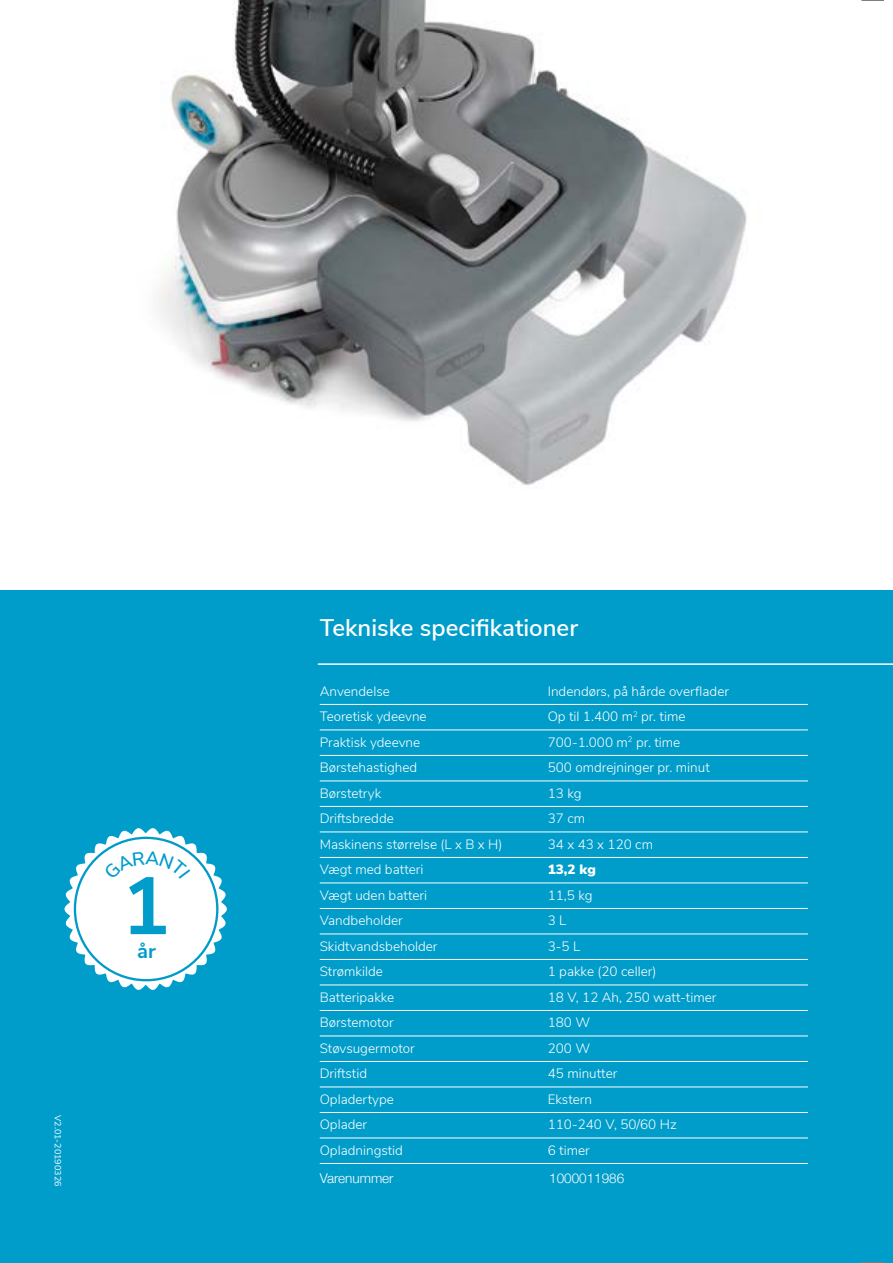
<style>
.page{position:relative;width:893px;height:1263px;background:#fff}
.page>*{position:absolute;margin:0;border:0;box-sizing:border-box;transform-origin:0 0}
.t1{font:700 80.85px "Nunito Sans";color:#019cca}
.t2{font:600 24px "Nunito Sans";color:#fff}
.t3{font:700 20.25px "Nunito Sans";color:#019cca}
.t4{font:300 13.5px "Nunito Sans";color:#fff}
.t5{font:300 13.5px "Helvetica Neue";color:#fff}
.t6{font:900 13.5px "Nunito Sans";color:#fff}
.t7{font:9px "Nunito Sans";color:#fff}
</style>
<div class="page">
<img style="left:159px;top:0;width:588px;height:485px">
<div style="left:0;top:590px;width:893px;height:673px;background:#009dca"></div>
<hr style="left:320px;top:704px;width:488px;height:1px;background:#fff">
<hr style="left:320px;top:729px;width:488px;height:1px;background:#fff">
<hr style="left:320px;top:755px;width:488px;height:1px;background:#fff">
<hr style="left:320px;top:780px;width:488px;height:1px;background:#fff">
<hr style="left:320px;top:806px;width:488px;height:1px;background:#fff">
<hr style="left:320px;top:831px;width:488px;height:1px;background:#fff">
<hr style="left:320px;top:857px;width:488px;height:1px;background:#fff">
<hr style="left:320px;top:882px;width:488px;height:1px;background:#fff">
<hr style="left:320px;top:908px;width:488px;height:1px;background:#fff">
<hr style="left:320px;top:933px;width:488px;height:1px;background:#fff">
<hr style="left:320px;top:959px;width:488px;height:1px;background:#fff">
<hr style="left:320px;top:984px;width:488px;height:1px;background:#fff">
<hr style="left:320px;top:1010px;width:488px;height:1px;background:#fff">
<hr style="left:320px;top:1035px;width:488px;height:1px;background:#fff">
<hr style="left:320px;top:1061px;width:488px;height:1px;background:#fff">
<hr style="left:320px;top:1086px;width:488px;height:1px;background:#fff">
<hr style="left:320px;top:1112px;width:488px;height:1px;background:#fff">
<hr style="left:320px;top:1137px;width:488px;height:1px;background:#fff">
<hr style="left:320px;top:1163px;width:488px;height:1px;background:#fff">
<hr style="left:318px;top:663px;width:575px;height:2px;background:#fff">
<svg style="left:880px;top:663px;width:13px;height:2px"></svg>
<svg style="left:861px;top:0;width:23px;height:1px"></svg>
<svg style="left:861px;top:1262px;width:23px;height:1px"></svg>
<svg style="left:65px;top:828px;width:162px;height:162px"></svg>
<p class="t7" style="left:64px;top:1115px;width:73px;rotate:90deg">V2.01-20190326</p>
<h1 class="t1" style="left:121px;top:847px;width:50px">1</h1>
<h3 class="t3" style="left:137px;top:936px;width:20px">år</h3>
<h2 class="t2" style="left:320px;top:610px;width:260px">Tekniske specifikationer</h2>
<p class="t4" style="left:320px;top:681px;width:72px">Anvendelse</p>
<p class="t4" style="left:548px;top:681px;width:183px">Indendørs, på hårde overflader</p>
<p class="t4" style="left:320px;top:706px;width:108px">Teoretisk ydeevne</p>
<p class="t4" style="left:548px;top:706px;width:139px">Op til 1.400 m<sup>2</sup> pr. time</p>
<p class="t4" style="left:320px;top:732px;width:102px">Praktisk ydeevne</p>
<p class="t4" style="left:548px;top:732px;width:134px">700-1.000 m<sup>2</sup> pr. time</p>
<p class="t4" style="left:320px;top:757px;width:99px">Børstehastighed</p>
<p class="t4" style="left:548px;top:757px;width:163px">500 omdrejninger pr. minut</p>
<p class="t4" style="left:320px;top:783px;width:63px">Børstetryk</p>
<p class="t4" style="left:548px;top:783px;width:35px">13 kg</p>
<p class="t4" style="left:320px;top:808px;width:76px">Driftsbredde</p>
<p class="t4" style="left:548px;top:808px;width:39px">37 cm</p>
<p class="t4" style="left:320px;top:834px;width:184px">Maskinens størrelse (L x B x H)</p>
<p class="t4" style="left:548px;top:834px;width:107px">34 x 43 x 120 cm</p>
<p class="t4" style="left:320px;top:859px;width:105px">Vægt med batteri</p>
<p class="t6" style="left:548px;top:859px;width:50px">13,2 kg</p>
<p class="t4" style="left:320px;top:885px;width:109px">Vægt uden batteri</p>
<p class="t4" style="left:548px;top:885px;width:46px">11,5 kg</p>
<p class="t4" style="left:320px;top:910px;width:85px">Vandbeholder</p>
<p class="t4" style="left:548px;top:910px;width:20px">3 L</p>
<p class="t4" style="left:320px;top:936px;width:119px">Skidtvandsbeholder</p>
<p class="t4" style="left:548px;top:936px;width:34px">3-5 L</p>
<p class="t4" style="left:320px;top:961px;width:65px">Strømkilde</p>
<p class="t4" style="left:548px;top:961px;width:110px">1 pakke (20 celler)</p>
<p class="t4" style="left:320px;top:987px;width:76px">Batteripakke</p>
<p class="t4" style="left:548px;top:987px;width:170px">18 V, 12 Ah, 250 watt-timer</p>
<p class="t4" style="left:320px;top:1012px;width:75px">Børstemotor</p>
<p class="t4" style="left:548px;top:1012px;width:44px">180 W</p>
<p class="t4" style="left:320px;top:1038px;width:97px">Støvsugermotor</p>
<p class="t4" style="left:548px;top:1038px;width:44px">200 W</p>
<p class="t4" style="left:320px;top:1063px;width:49px">Driftstid</p>
<p class="t4" style="left:548px;top:1063px;width:71px">45 minutter</p>
<p class="t4" style="left:320px;top:1089px;width:76px">Opladertype</p>
<p class="t4" style="left:548px;top:1089px;width:46px">Ekstern</p>
<p class="t4" style="left:320px;top:1114px;width:49px">Oplader</p>
<p class="t4" style="left:548px;top:1114px;width:130px">110-240 V, 50/60 Hz</p>
<p class="t4" style="left:320px;top:1140px;width:85px">Opladningstid</p>
<p class="t4" style="left:548px;top:1140px;width:43px">6 timer</p>
<p class="t5" style="left:320px;top:1167px;width:75px">Varenummer</p>
<p class="t5" style="left:549px;top:1167px;width:77px">1000011986</p>
</div>
